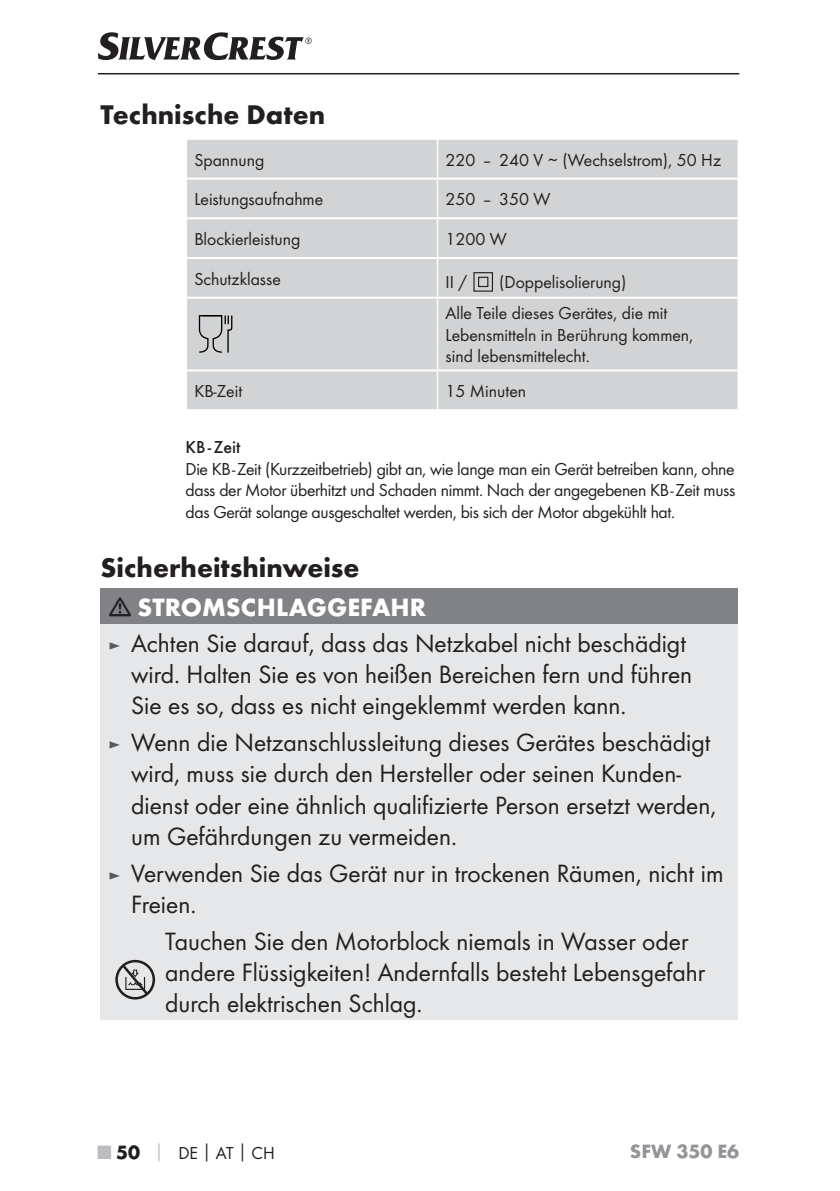
<style>
.page{position:relative;width:840px;height:1191px;background:#fff}
.page>*{position:absolute;margin:0;border:0;box-sizing:border-box;transform-origin:0 0}
.t1{font:700 28px "Futura";color:#231f20}
.t2{font:26px/31.2px "Futura Boo";color:#231f20}
.t3{font:700 26px "Futura";color:#fff}
.t4{font:700 20px "Futura";color:#939598}
.t5{font:18px/21.6px "Futura Boo";color:#231f20}
.t6{font:500 18px "Futura";color:#231f20}
.s1{font-size:18px;color:#58595b}
.s2{font-family:"Futura";font-weight:700;font-size:20px;color:#bbbdc0}
.s3{font-family:"Futura";font-weight:700;font-size:20px}
.s4{font-family:"Futura";font-weight:700;color:#bbbdc0}
.s5{font-family:"Futura";font-weight:700}
</style>
<div class="page">
<hr style="left:98px;top:73px;width:640px;height:1px;background:#231f20">
<svg style="left:98px;top:32px;width:213px;height:28px"></svg>
<div style="left:187px;top:140px;width:550px;height:269px;background:#d1d3d4"></div>
<hr style="left:187px;top:178px;width:550px;height:2px;background:#fff">
<hr style="left:187px;top:217px;width:550px;height:2px;background:#fff">
<hr style="left:187px;top:257px;width:550px;height:2px;background:#fff">
<hr style="left:187px;top:297px;width:550px;height:2px;background:#fff">
<hr style="left:187px;top:369px;width:550px;height:2px;background:#fff">
<hr style="left:436px;top:140px;width:2px;height:38px;background:#fff">
<hr style="left:436px;top:180px;width:2px;height:37px;background:#fff">
<hr style="left:436px;top:219px;width:2px;height:38px;background:#fff">
<hr style="left:436px;top:259px;width:2px;height:38px;background:#fff">
<hr style="left:436px;top:299px;width:2px;height:70px;background:#fff">
<hr style="left:436px;top:371px;width:2px;height:38px;background:#fff">
<svg style="left:472px;top:271px;width:21px;height:21px"></svg>
<svg style="left:198px;top:314px;width:35px;height:40px"></svg>
<div style="left:100px;top:588px;width:637px;height:36px;background:#808285"></div>
<div style="left:100px;top:624px;width:637px;height:396px;background:#e6e7e8"></div>
<svg style="left:109px;top:597px;width:22px;height:19px"></svg>
<div style="left:115px;top:960px;width:40px;height:39px;border:3px solid #231f20;border-radius:50%"></div>
<svg style="left:120px;top:962px;width:30px;height:35px"></svg>
<p class="t1" style="left:100px;top:104px;width:226px">Technische Daten</p>
<p class="t5" style="left:194px;top:150px;width:71px">Spannung</p>
<p class="t5" style="left:445px;top:150px;width:277px">220 – 240 V ∼ (Wechselstrom), 50 Hz</p>
<p class="t5" style="left:194px;top:189px;width:130px">Leistungsaufnahme</p>
<p class="t5" style="left:445px;top:189px;width:106px">250 – 350 W</p>
<p class="t5" style="left:194px;top:229px;width:107px">Blockierleistung</p>
<p class="t5" style="left:445px;top:229px;width:63px">1200 W</p>
<p class="t5" style="left:194px;top:269px;width:88px">Schutzklasse</p>
<p class="t5" style="left:445px;top:272px;width:23px">II /</p>
<p class="t5" style="left:445px;top:267px;width:223px;line-height:31.4px;text-indent:54px">(Doppelisolierung)<br>Alle Teile dieses Gerätes, die mit</p>
<p class="t5" style="left:445px;top:325px;width:249px">Lebensmitteln in Berührung kommen, sind lebensmittelecht.</p>
<p class="t5" style="left:194px;top:381px;width:49px">KB-Zeit</p>
<p class="t5" style="left:445px;top:381px;width:82px">15 Minuten</p>
<p class="t6" style="left:185px;top:436px;width:57px">KB - Zeit</p>
<p class="t5" style="left:185px;top:459px;width:551px;text-align:justify">Die KB - Zeit (Kurzzeitbetrieb) gibt an, wie lange man ein Gerät betreiben kann, ohne dass der Motor überhitzt und Schaden nimmt. Nach der angegebenen KB - Zeit muss das Gerät solange ausgeschaltet werden, bis sich der Motor abgekühlt hat.</p>
<p class="t1" style="left:100px;top:556px;width:260px">Sicherheitshinweise</p>
<p class="t3" style="left:137px;top:597px;width:290px">STROMSCHLAGGEFAHR</p>
<p class="t2" style="left:131px;top:629px;width:562px;text-indent:-23px"><span class="s1">►</span> Achten Sie darauf, dass das Netzkabel nicht beschädigt wird. Halten Sie es von heißen Bereichen fern und führen<br>Sie es so, dass es nicht eingeklemmt werden kann.</p>
<p class="t2" style="left:131px;top:728px;width:586px;text-indent:-23px"><span class="s1">►</span> Wenn die Netzanschlussleitung dieses Gerätes beschädigt wird, muss sie durch den Hersteller oder seinen Kunden&shy;dienst oder eine ähnlich qualifizierte Person ersetzt werden, um Gefährdungen zu vermeiden.</p>
<p class="t2" style="left:131px;top:859px;width:593px;text-indent:-23px"><span class="s1">►</span> Verwenden Sie das Gerät nur in trockenen Räumen, nicht im<br>Freien.</p>
<p class="t2" style="left:165px;top:927px;width:541px">Tauchen Sie den Motorblock niemals in Wasser oder andere Flüssigkeiten! Andernfalls besteht Lebensgefahr durch elektrischen Schlag.</p>
<p class="t5" style="left:98px;top:1142px;width:178px"><span class="s2">■</span> <span class="s3">50</span> <span class="s4">│</span> DE<span class="s5">│</span>AT<span class="s5">│</span>CH</p>
<p class="t4" style="left:629px;top:1143px;width:111px">SFW 350 E6</p>
</div>
